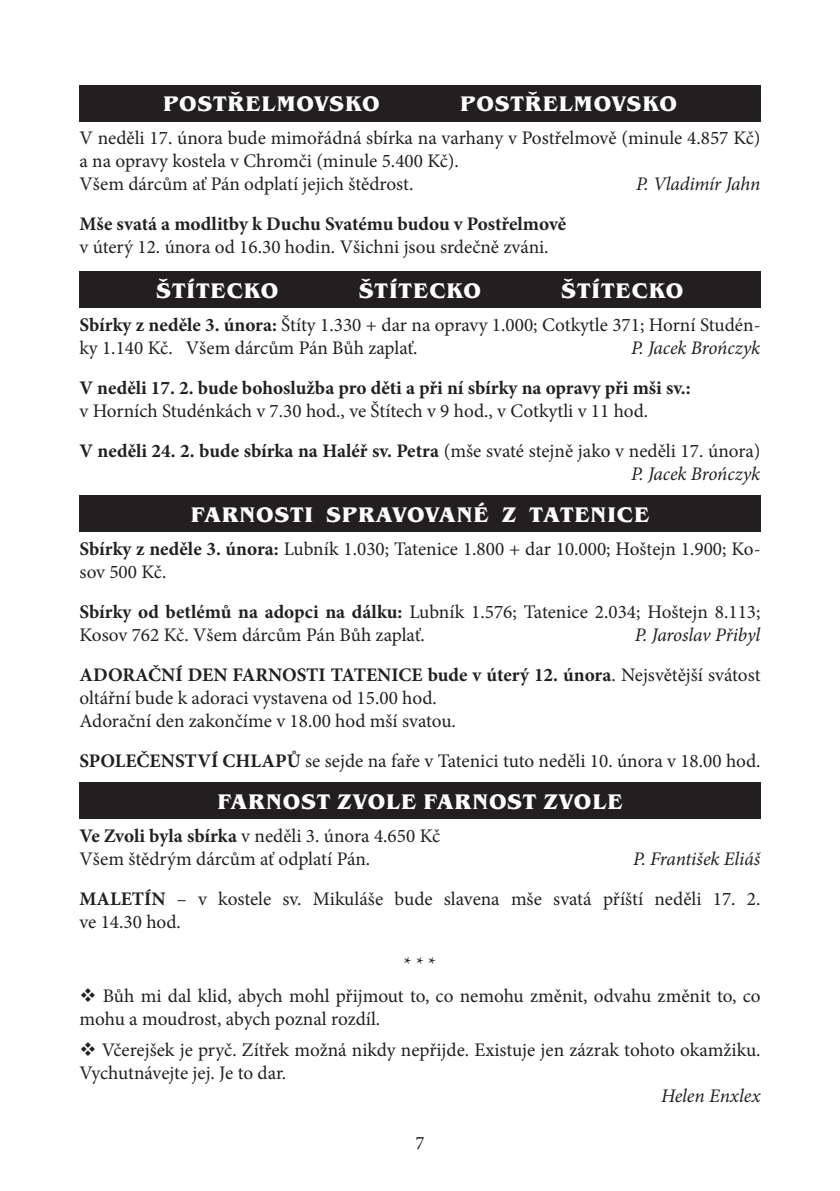
<style>
.page{position:relative;width:840px;height:1191px;background:#fff}
.page>*{position:absolute;margin:0;border:0;box-sizing:border-box;transform-origin:0 0}
.t1{font:700 21.8px "Benguiat Itc TOT";letter-spacing:.045em;color:#fff}
.t2{font:19.2px/23px "Minion Pro";color:#231f20}
.t3{font:700 19.2px/39.8px "Minion Pro";color:#231f20;text-align:right}
.t4{font:italic 19.2px "Minion Pro";letter-spacing:-.01em;color:#231f20}
.t5{font:19px "Minion Pro";color:#231f20}
.s1{font-weight:700}
.s2{font-weight:400;font-style:italic}
.s3{font-weight:400}
.s4{font-style:italic}
</style>
<div class="page">
<div style="left:79px;top:85px;width:681px;height:36px;background:#231f20"></div>
<div style="left:79px;top:272px;width:681px;height:36px;background:#231f20"></div>
<div style="left:79px;top:495px;width:681px;height:37px;background:#231f20"></div>
<div style="left:79px;top:782px;width:681px;height:37px;background:#231f20"></div>
<p class="t1" style="left:163px;top:91px;width:218px">POSTŘELMOVSKO</p>
<p class="t1" style="left:460px;top:91px;width:218px">POSTŘELMOVSKO</p>
<p class="t2" style="left:79px;top:127px;width:682px">V neděli 17. února bude mimořádná sbírka na varhany v Postřelmově (minule 4.857 Kč) a na opravy kostela v Chromči (minule 5.400 Kč).<br>Všem dárcům ať Pán odplatí jejich štědrost.</p>
<p class="t4" style="left:635px;top:171px;width:125px">P. Vladimír Jahn</p>
<p class="t3" style="left:79px;top:204px;width:488px">Mše svatá a modlitby k Duchu Svatému budou v Postřelmově</p>
<p class="t2" style="left:79px;top:236px;width:470px">v úterý 12. února od 16.30 hodin. Všichni jsou srdečně zváni.</p>
<p class="t1" style="left:156px;top:278px;width:123px">ŠTÍTECKO</p>
<p class="t1" style="left:359px;top:278px;width:123px">ŠTÍTECKO</p>
<p class="t1" style="left:561px;top:278px;width:123px">ŠTÍTECKO</p>
<p class="t2" style="left:79px;top:313px;width:682px"><span class="s1">Sbírky z neděle 3. února:</span> Štíty 1.330 + dar na opravy 1.000; Cotkytle 371; Horní Studén&shy;ky 1.140 Kč. Všem dárcům Pán Bůh zaplať.</p>
<p class="t4" style="left:630px;top:335px;width:131px">P. Jacek Brończyk</p>
<p class="t3" style="left:79px;top:367px;width:612px">V neděli 17. 2. bude bohoslužba pro děti a při ní sbírky na opravy při mši sv.:</p>
<p class="t2" style="left:79px;top:391px;width:682px;line-height:39.8px">v Horních Studénkách v 7.30 hod., ve Štítech v 9 hod., v Cotkytli v 11 hod.<br><span class="s1">V neděli 24. 2. bude sbírka na Haléř sv. Petra</span> (mše svaté stejně jako v neděli 17. února)</p>
<p class="t4" style="left:630px;top:460px;width:131px">P. Jacek Brończyk</p>
<p class="t1" style="left:191px;top:502px;width:459px">FARNOSTI SPRAVOVANÉ Z TATENICE</p>
<p class="t2" style="left:79px;top:537px;width:682px"><span class="s1">Sbírky z neděle 3. února:</span> Lubník 1.030; Tatenice 1.800 + dar 10.000; Hoštejn 1.900; Ko&shy;sov 500 Kč.</p>
<p class="t2" style="left:79px;top:600px;width:682px"><span class="s1">Sbírky od betlémů na adopci na dálku:</span> Lubník 1.576; Tatenice 2.034; Hoštejn 8.113;<br>Kosov 762 Kč. Všem dárcům Pán Bůh zaplať.</p>
<p class="t3" style="left:79px;top:614px;width:682px"><span class="s2">P. Jaroslav Přibyl<br></span>ADORAČNÍ DEN FARNOSTI TATENICE bude v úterý 12. února<span class="s3">. Nejsvětější svátost</span></p>
<p class="t2" style="left:79px;top:686px;width:378px">oltářní bude k adoraci vystavena od 15.00 hod.<br>Adorační den zakončíme v 18.00 hod mší svatou.</p>
<p class="t2" style="left:79px;top:749px;width:682px"><span class="s1">SPOLEČENSTVÍ CHLAPŮ</span> se sejde na faře v Tatenici tuto neděli 10. února v 18.00 hod.</p>
<p class="t1" style="left:217px;top:789px;width:406px">FARNOST ZVOLE FARNOST ZVOLE</p>
<p class="t2" style="left:79px;top:824px;width:362px"><span class="s1">Ve Zvoli byla sbírka</span> v neděli 3. února 4.650 Kč<br>Všem štědrým dárcům ať odplatí Pán.</p>
<p class="t2" style="left:79px;top:839px;width:682px;line-height:39.8px;text-align:right"><span class="s4">P. František Eliáš<br></span><span class="s1">MALETÍN</span> – v kostele sv. Mikuláše bude slavena mše svatá příští neděli 17. 2.</p>
<p class="t2" style="left:79px;top:910px;width:103px">ve 14.30 hod.</p>
<p class="t2" style="left:404px;top:952px;width:33px">* * *</p>
<p class="t2" style="left:79px;top:984px;width:682px">❖ Bůh mi dal klid, abych mohl přijmout to, co nemohu změnit, odvahu změnit to, co mohu a moudrost, abych poznal rozdíl.</p>
<p class="t2" style="left:79px;top:1038px;width:682px">❖ Včerejšek je pryč. Zítřek možná nikdy nepřijde. Existuje jen zázrak tohoto okamžiku.<br>Vychutnávejte jej. Je to dar.</p>
<p class="t4" style="left:660px;top:1083px;width:101px">Helen Enxlex</p>
<p class="t5" style="left:415px;top:1130px;width:11px">7</p>
</div>
